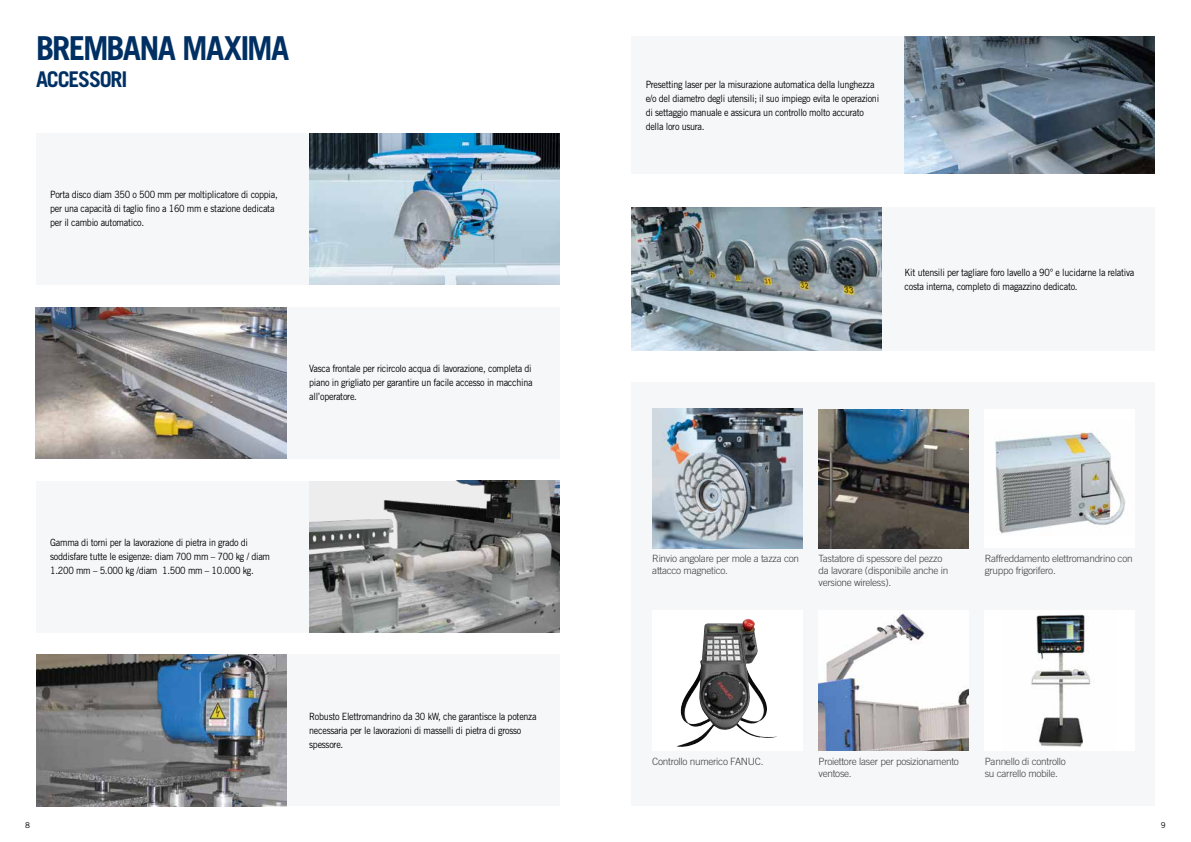
<style>
.page{position:relative;width:1191px;height:842px;background:#fff}
.page>*{position:absolute;margin:0;border:0;box-sizing:border-box;transform-origin:0 0}
.t1{font:700 33px "Trade Gothic LT Std";letter-spacing:-.05em;color:#003063}
.t2{font:700 21.7px "Trade Gothic LT Std";letter-spacing:-.055em;color:#003063}
.t3{font:10px/14px "Trade Gothic LT Std";letter-spacing:-.03em;color:#000;scale:.9 1}
.t4{font:300 10px/12px "Trade Gothic LT Std";letter-spacing:-.025em;color:#3c3c3b}
.t5{font:8px "Trade Gothic LT Std";color:#000}
</style>
<div class="page">
<div style="left:36px;top:133px;width:523px;height:151px;background:#f5f7f9"></div>
<div style="left:36px;top:307px;width:523px;height:151px;background:#f5f7f9"></div>
<div style="left:36px;top:481px;width:523px;height:151px;background:#f5f7f9"></div>
<div style="left:36px;top:655px;width:523px;height:151px;background:#f5f7f9"></div>
<div style="left:631px;top:36px;width:524px;height:138px;background:#f5f7f9"></div>
<div style="left:631px;top:208px;width:524px;height:143px;background:#f5f7f9"></div>
<div style="left:631px;top:383px;width:524px;height:423px;background:#f5f7f9"></div>
<img style="left:818px;top:409px;width:150px;height:139px">
<div style="left:984px;top:610px;width:150px;height:141px;background:#fff"></div>
<img style="left:1031px;top:614px;width:60px;height:133px">
<div style="left:652px;top:610px;width:150px;height:141px;background:#fff"></div>
<img style="left:677px;top:620px;width:100px;height:127px">
<img style="left:904px;top:36px;width:250px;height:138px">
<img style="left:818px;top:610px;width:150px;height:141px">
<div style="left:984px;top:409px;width:150px;height:139px;background:#fff"></div>
<img style="left:995px;top:432px;width:131px;height:102px">
<img style="left:652px;top:409px;width:150px;height:139px">
<img style="left:631px;top:208px;width:251px;height:143px">
<img style="left:36px;top:655px;width:250px;height:151px">
<img style="left:309px;top:481px;width:250px;height:151px">
<img style="left:36px;top:307px;width:250px;height:151px">
<img style="left:309px;top:133px;width:250px;height:151px">
<h1 class="t1" style="left:36px;top:28px;width:255px">BREMBANA MAXIMA</h1>
<h2 class="t2" style="left:36px;top:65px;width:93px">ACCESSORI</h2>
<p class="t3" style="left:50px;top:188px;width:254px">Porta disco diam 350 o 500 mm per moltiplicatore di coppia, per una capacità di taglio fino a 160 mm e stazione dedicata per il cambio automatico.</p>
<p class="t3" style="left:309px;top:362px;width:250px;text-align:justify">Vasca frontale per ricircolo acqua di lavorazione, completa di piano in grigliato per garantire un facile accesso in macchina all’operatore.</p>
<p class="t3" style="left:50px;top:535px;width:246px">Gamma di torni per la lavorazione di pietra in grado di soddisfare tutte le esigenze: diam 700 mm – 700 kg / diam<br>1.200 mm – 5.000 kg /diam 1.500 mm – 10.000 kg.</p>
<p class="t3" style="left:309px;top:709px;width:254px">Robusto Elettromandrino da 30 kW, che garantisce la potenza necessaria per le lavorazioni di masselli di pietra di grosso spessore.</p>
<p class="t3" style="left:645px;top:77px;width:261px">Presetting laser per la misurazione automatica della lunghezza e/o del diametro degli utensili; il suo impiego evita le operazioni di settaggio manuale e assicura un controllo molto accurato della loro usura.</p>
<p class="t3" style="left:904px;top:265px;width:257px">Kit utensili per tagliare foro lavello a 90° e lucidarne la relativa costa interna, completo di magazzino dedicato.</p>
<p class="t4" style="left:652px;top:553px;width:148px">Rinvio angolare per mole a tazza con attacco magnetico.</p>
<p class="t4" style="left:818px;top:553px;width:131px">Tastatore di spessore del pezzo da lavorare (disponibile anche in versione wireless).</p>
<p class="t4" style="left:984px;top:553px;width:149px">Raffreddamento elettromandrino con gruppo frigorifero.</p>
<p class="t4" style="left:652px;top:755px;width:113px">Controllo numerico FANUC.</p>
<p class="t4" style="left:818px;top:755px;width:142px">Proiettore laser per posizionamento ventose.</p>
<p class="t4" style="left:984px;top:755px;width:83px">Pannello di controllo su carrello mobile.</p>
<p class="t5" style="left:25px;top:820px;width:6px">8</p>
<p class="t5" style="left:1160px;top:820px;width:6px">9</p>
</div>
